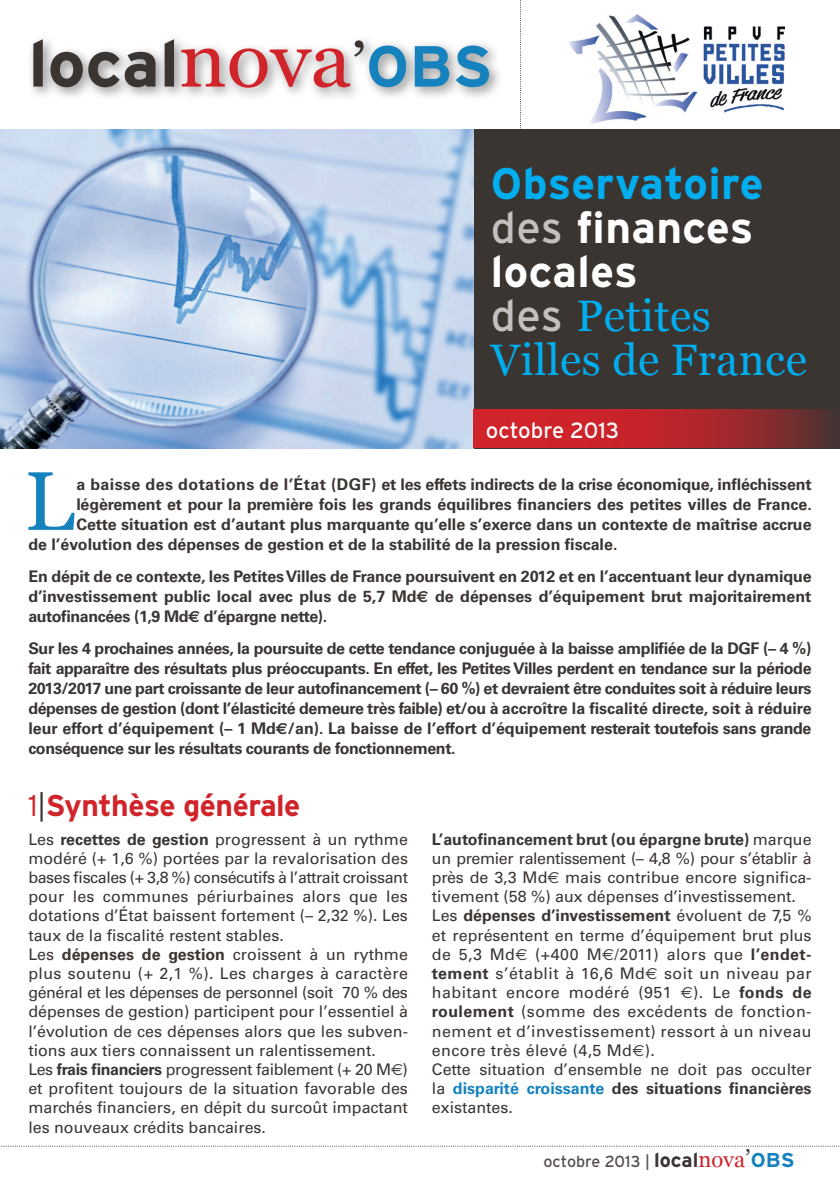
<style>
.page{position:relative;width:840px;height:1191px;background:#fff}
.page>*{position:absolute;margin:0;border:0;box-sizing:border-box;transform-origin:0 0}
.t1{font:83px "Georgia";color:#1582bd}
.t2{font:700 64.8px "Interstate";color:#3b3532;scale:1.05 1}
.t3{font:700 44px/44px "Interstate";letter-spacing:.01em;color:#fff}
.t4{font:44px/44px "Georgia";letter-spacing:.01em;color:#00aeef}
.t5{font:700 30px "Interstate";letter-spacing:-.015em;color:#d1232a}
.t6{font:22px "Interstate";color:#fff}
.t7{font:16px/19.2px "Univers";color:#3b3532}
.t8{font:700 16px/20px "Univers";color:#3b3532;text-align:justify}
.t9{font:16px "Interstate";color:#574f4c}
.s1{font-family:"Georgia";font-weight:400;font-size:77px;color:#d1232a}
.s2{font-family:"Georgia";font-weight:400;font-size:61.8px}
.s3{font-size:57.8px;color:#1582bd}
.s4{color:#00aeef}
.s5{font-weight:400;color:#c5c0bf}
.s6{font-family:"Interstate";color:#c5c0bf}
.s7{font-weight:900;color:#d1232a}
.s8{font-family:"Euro Sans"}
.s9{font-weight:300}
.s10{font-weight:300;color:#3b3532}
.s11{font-weight:700}
.s12{font-weight:700;color:#1582bd}
.s13{font-weight:700;font-size:20px;color:#3b3532}
.s14{font-family:"Georgia";font-size:22px;color:#d1232a}
.s15{font-family:"Georgia";font-size:24px;color:#3b3532}
.s16{font-weight:700;font-size:20px;color:#1582bd}
</style>
<div class="page">
<svg style="left:0;top:1145px;width:840px;height:1px"></svg>
<svg style="left:520px;top:0;width:1px;height:129px"></svg>
<div style="left:473px;top:129px;width:366px;height:319px;background:#3b3532"></div>
<img style="left:0;top:129px;width:473px;height:319px">
<div style="left:27px;top:34px;width:476px;height:69px;background:#231f20;opacity:.5"></div>
<svg style="left:473px;top:409px;width:360px;height:39px;background:#af262b"></svg>
<img style="left:568px;top:14px;width:215px;height:110px">
<h2 class="t2" style="left:28px;top:28px;width:361px">local<span class="s1">nova</span><span class="s2">’</span><span class="s3">OBS</span></h2>
<h3 class="t3" style="left:490px;top:161px;width:274px"><span class="s4">Observatoire </span><span class="s5">des</span> finances locales</h3>
<h3 class="t4" style="left:490px;top:294px;width:317px"><span class="s6">des</span> Petites<br>Villes de France</h3>
<h3 class="t6" style="left:485px;top:417px;width:168px">octobre 2013 <span class="s7">#1</span></h3>
<h1 class="t1" style="left:24px;top:451px;width:52px">L</h1>
<p class="t8" style="left:76px;top:474px;width:736px">a baisse des dotations de l’État (DGF) et les effets indirects de la crise économique, infléchissent</p>
<p class="t8" style="left:76px;top:494px;width:736px">légèrement et pour la première fois les grands équilibres financiers des petites villes de France.</p>
<p class="t8" style="left:76px;top:514px;width:736px">Cette situation est d’autant plus marquante qu’elle s’exerce dans un contexte de maîtrise accrue</p>
<p class="t8" style="left:28px;top:534px;width:590px">de l’évolution des dépenses de gestion et de la stabilité de la pression fiscale.</p>
<p class="t8" style="left:28px;top:566px;width:784px">En dépit de ce contexte, les Petites Villes de France poursuivent en 2012 et en l’accentuant leur dynamique d’investissement public local avec plus de 5,7 Md<span class="s8">€</span> de dépenses d’équipement brut majoritairement autofinancées (1,9 Md<span class="s8">€</span> d’épargne nette).</p>
<p class="t8" style="left:28px;top:638px;width:784px">Sur les 4 prochaines années, la poursuite de cette tendance conjuguée à la baisse amplifiée de la DGF (– 4 %) fait apparaître des résultats plus préoccupants. En effet, les Petites Villes perdent en tendance sur la période 2013/2017 une part croissante de leur autofinancement (– 60 %) et devraient être conduites soit à réduire leurs dépenses de gestion (dont l’élasticité demeure très faible) et/ou à accroître la fiscalité directe, soit à réduire leur effort d’équipement (– 1 Md<span class="s8">€</span>/an). La baisse de l’effort d’équipement resterait toutefois sans grande conséquence sur les résultats courants de fonctionnement.</p>
<h3 class="t5" style="left:28px;top:788px;width:273px"><span class="s9">1</span><span class="s10">|</span>Synthèse générale</h3>
<p class="t7" style="left:28px;top:829px;width:381px">Les <span class="s11">recettes de gestion</span> progressent à un rythme modéré (+ 1,6 %) portées par la revalorisation des bases fiscales (+ 3,8 %) consécutifs à l’attrait croissant pour les communes périurbaines alors que les dotations d’État baissent fortement (– 2,32 %). Les taux de la fiscalité restent stables.<br>Les <span class="s11">dépenses de gestion</span> croissent à un rythme plus soutenu (+ 2,1 %). Les charges à caractère général et les dépenses de personnel (soit 70 % des dépenses de gestion) participent pour l’essentiel à l’évolution de ces dépenses alors que les subven&shy;tions aux tiers connaissent un ralentissement.<br>Les <span class="s11">frais financiers</span> progressent faiblement (+ 20 M<span class="s8">€</span>) et profitent toujours de la situation favorable des marchés financiers, en dépit du surcoût impactant les nouveaux crédits bancaires.</p>
<p class="t7" style="left:432px;top:829px;width:381px"><span class="s11">L’autofinancement brut (ou épargne brute)</span> marque un premier ralentissement (– 4,8 %) pour s’établir à près de 3,3 Md<span class="s8">€</span> mais contribue encore significa&shy;tivement (58 %) aux dépenses d’investissement.<br>Les <span class="s11">dépenses d’investissement</span> évoluent de 7,5 % et représentent en terme d’équipement brut plus de 5,3 Md<span class="s8">€</span> (+400 M<span class="s8">€</span>/2011) alors que <span class="s11">l’endet&shy;tement</span> s’établit à 16,6 Md<span class="s8">€</span> soit un niveau par habitant encore modéré (951 <span class="s8">€</span>). Le <span class="s11">fonds de roulement</span> (somme des excédents de fonction&shy;nement et d’investissement) ressort à un niveau encore très élevé (4,5 Md<span class="s8">€</span>).<br>Cette situation d’ensemble ne doit pas occulter la <span class="s12">disparité croissante</span> <span class="s11">des situations financières </span>existantes.</p>
<p class="t9" style="left:543px;top:1152px;width:252px">octobre 2013 | <span class="s13">local</span><span class="s14">nova</span><span class="s15">’</span><span class="s16">obs</span></p>
</div>
